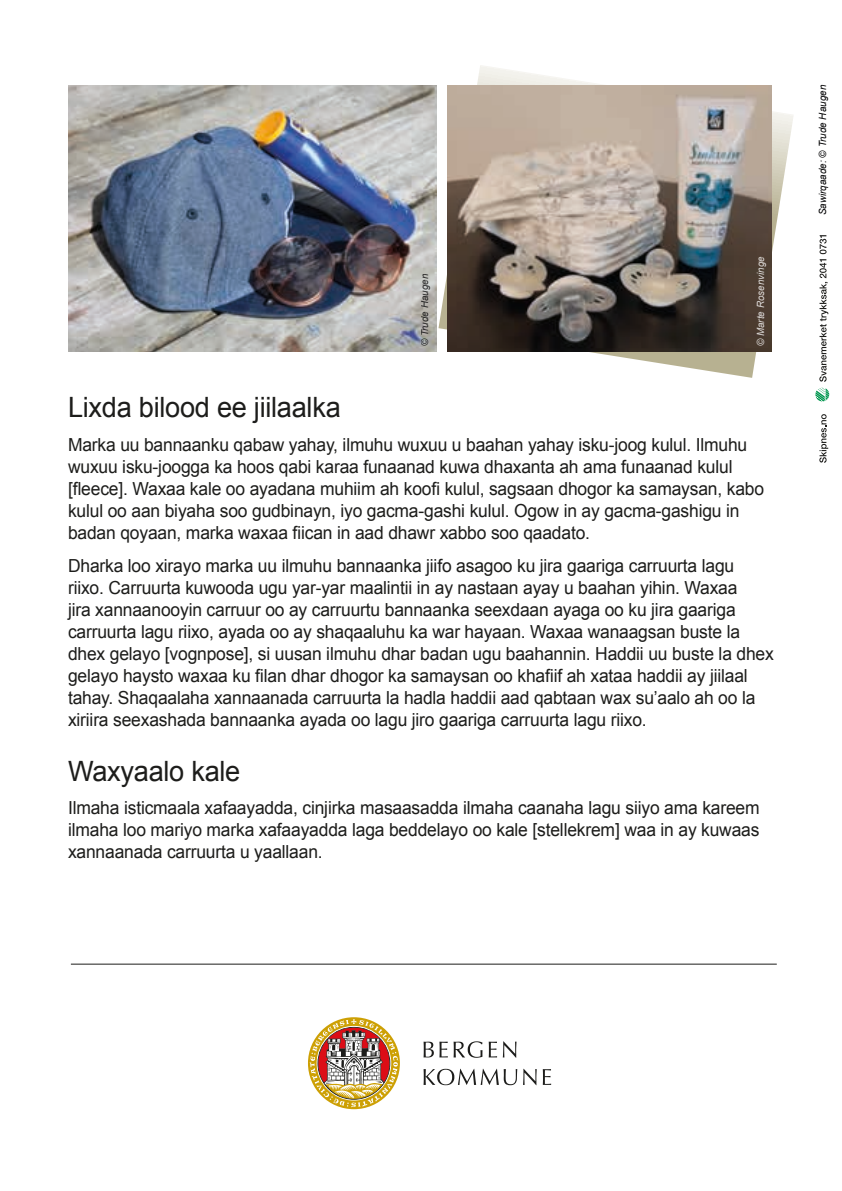
<style>
.page{position:relative;width:842px;height:1191px;background:#fff}
.page>*{position:absolute;margin:0;border:0;box-sizing:border-box;transform-origin:0 0}
.t1{font:28px "Arial";letter-spacing:-.01em;color:#1d1d1b}
.t2{font:18px/22px "Arial";letter-spacing:-.01em;color:#1d1d1b}
.t3{font:italic 10px "Arial";letter-spacing:.01em;color:#020203}
.t4{font:italic 10px "Arial";letter-spacing:.01em;color:#fff}
</style>
<div class="page">
<svg style="left:819px;top:414px;width:9px;height:49px"></svg>
<svg style="left:815px;top:235px;width:14px;height:166px"></svg>
<svg style="left:438px;top:65px;width:355px;height:313px"></svg>
<svg style="left:424px;top:1041px;width:24px;height:16px"></svg>
<svg style="left:454px;top:1041px;width:29px;height:16px"></svg>
<svg style="left:489px;top:1041px;width:8px;height:16px"></svg>
<svg style="left:503px;top:1041px;width:13px;height:16px"></svg>
<svg style="left:424px;top:1068px;width:93px;height:17px"></svg>
<svg style="left:523px;top:1068px;width:14px;height:17px"></svg>
<svg style="left:543px;top:1069px;width:8px;height:16px"></svg>
<svg style="left:308px;top:1017px;width:92px;height:92px"></svg>
<hr style="left:71px;top:963px;width:706px;height:1px;background:#1d1d1b">
<img style="left:448px;top:85px;width:323px;height:266px">
<img style="left:68px;top:85px;width:369px;height:266px">
<p class="t3" style="left:418px;top:346px;width:74px;rotate:-90deg">© Trude Haugen</p>
<p class="t4" style="left:754px;top:346px;width:92px;rotate:-90deg">© Marte Rosenvinge</p>
<h1 class="t1" style="left:68px;top:389px;width:274px">Lixda bilood ee jiilaalka</h1>
<p class="t2" style="left:68px;top:433px;width:698px">Marka uu bannaanku qabaw yahay, ilmuhu wuxuu u baahan yahay isku-joog kulul. Ilmuhu wuxuu isku-joogga ka hoos qabi karaa funaanad kuwa dhaxanta ah ama funaanad kulul [fleece]. Waxaa kale oo ayadana muhiim ah koofi kulul, sagsaan dhogor ka samaysan, kabo kulul oo aan biyaha soo gudbinayn, iyo gacma-gashi kulul. Ogow in ay gacma-gashigu in badan qoyaan, marka waxaa fiican in aad dhawr xabbo soo qaadato.</p>
<p class="t2" style="left:68px;top:555px;width:707px">Dharka loo xirayo marka uu ilmuhu bannaanka jiifo asagoo ku jira gaariga carruurta lagu riixo. Carruurta kuwooda ugu yar-yar maalintii in ay nastaan ayay u baahan yihin. Waxaa<br>jira xannaanooyin carruur oo ay carruurtu bannaanka seexdaan ayaga oo ku jira gaariga carruurta lagu riixo, ayada oo ay shaqaaluhu ka war hayaan. Waxaa wanaagsan buste la dhex gelayo [vognpose], si uusan ilmuhu dhar badan ugu baahannin. Haddii uu buste la dhex gelayo haysto waxaa ku filan dhar dhogor ka samaysan oo khafiif ah xataa haddii ay jiilaal tahay. Shaqaalaha xannaanada carruurta la hadla haddii aad qabtaan wax su’aalo ah oo la xiriira seexashada bannaanka ayada oo lagu jiro gaariga carruurta lagu riixo.</p>
<h1 class="t1" style="left:68px;top:752px;width:174px">Waxyaalo kale</h1>
<p class="t2" style="left:68px;top:797px;width:693px;text-align:justify">Ilmaha isticmaala xafaayadda, cinjirka masaasadda ilmaha caanaha lagu siiyo ama kareem ilmaha loo mariyo marka xafaayadda laga beddelayo oo kale [stellekrem] waa in ay kuwaas xannaanada carruurta u yaallaan.</p>
<p class="t3" style="left:816px;top:215px;width:132px;rotate:-90deg">Sawirqaade: © Trude Haugen</p>
</div>
